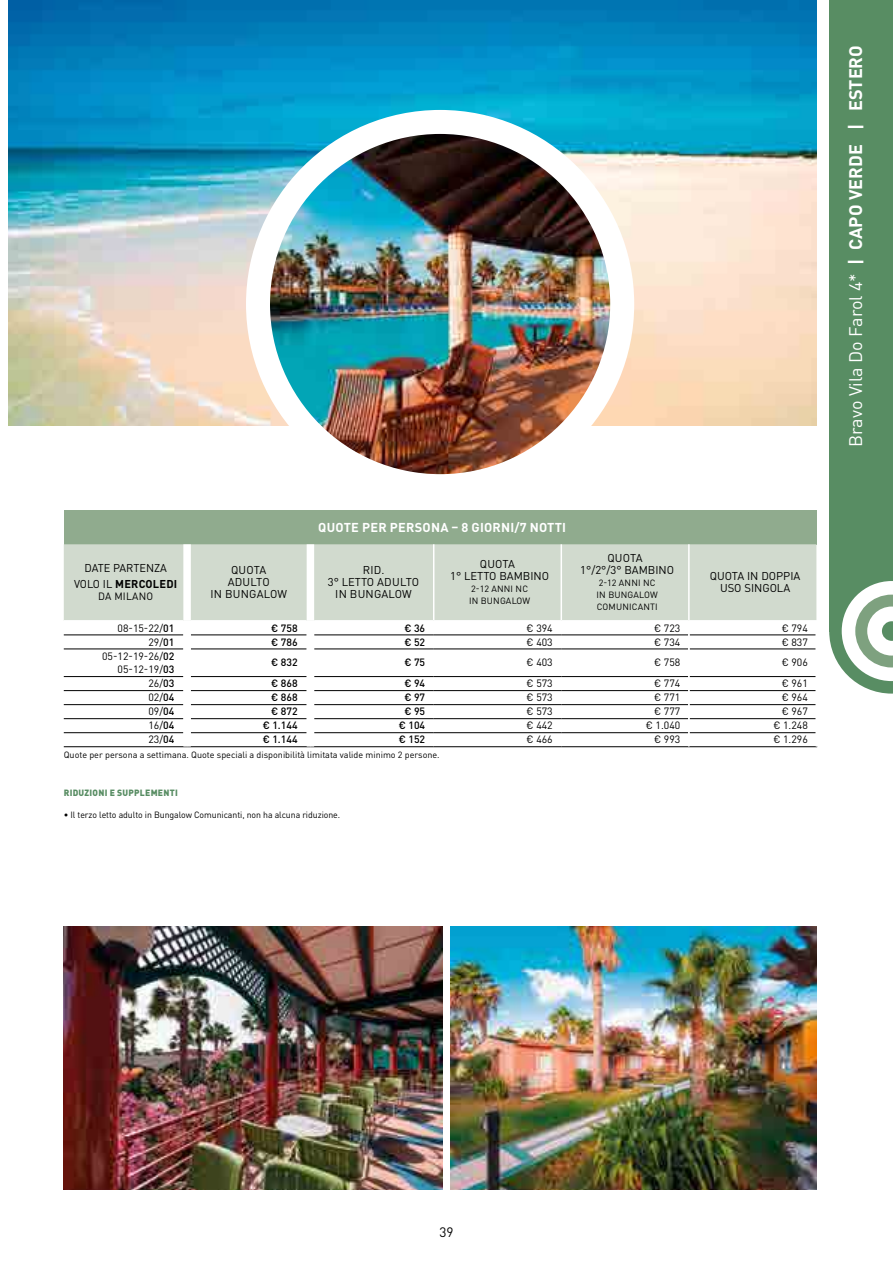
<style>
.page{position:relative;width:893px;height:1263px;background:#fff}
.page>*{position:absolute;margin:0;border:0;box-sizing:border-box;transform-origin:0 0}
.t1{font:18px "DIN Pro";color:#fff}
.t2{font:700 18px "DIN Pro";color:#fff}
.t3{font:13.5px "DIN Pro";color:#000}
.t4{font:700 12.75px "DIN Pro";letter-spacing:.02em;color:#fff}
.t5{font:11.25px/12px "DIN Pro";color:#000;text-align:center}
.t6{font:11.25px/12px "DIN Pro";letter-spacing:.02em;color:#000;text-align:center}
.t7{font:10.5px/12.6px "DIN Pro";color:#000;text-align:right}
.t8{font:500 10.5px "DIN Pro";color:#000}
.t9{font:10.5px "DIN Pro";letter-spacing:.02em;color:#000}
.t10{font:9px "DIN Pro";color:#000}
.t11{font:9px/12px "DIN Pro";letter-spacing:.02em;color:#000}
.t12{font:900 9px "DIN Pro";letter-spacing:.03em;color:#588d63;scale:.96 1}
.s1{font-weight:700}
.s2{font-weight:500}
</style>
<div class="page">
<img style="left:9px;top:0;width:807px;height:425px">
<img style="left:258px;top:130px;width:364px;height:343px">
<div style="left:246px;top:110px;width:388px;height:388px;border:24px solid #fff;border-radius:50%"></div>
<div style="left:64px;top:510px;width:752px;height:34px;background:#90ab8e"></div>
<div style="left:64px;top:544px;width:752px;height:76px;background:#d1dace"></div>
<hr style="left:561px;top:544px;width:1px;height:76px;background:#fff">
<hr style="left:433px;top:544px;width:1px;height:76px;background:#fff">
<hr style="left:688px;top:544px;width:2px;height:76px;background:#fff">
<hr style="left:64px;top:635px;width:119px;height:1px;background:#000">
<hr style="left:191px;top:635px;width:116px;height:1px;background:#000">
<hr style="left:314px;top:635px;width:120px;height:1px;background:#000">
<hr style="left:434px;top:635px;width:127px;height:1px;background:#000">
<hr style="left:561px;top:635px;width:127px;height:1px;background:#000">
<hr style="left:690px;top:635px;width:126px;height:1px;background:#000">
<hr style="left:64px;top:649px;width:119px;height:1px;background:#000">
<hr style="left:191px;top:649px;width:116px;height:1px;background:#000">
<hr style="left:314px;top:649px;width:120px;height:1px;background:#000">
<hr style="left:434px;top:649px;width:127px;height:1px;background:#000">
<hr style="left:561px;top:649px;width:127px;height:1px;background:#000">
<hr style="left:690px;top:649px;width:126px;height:1px;background:#000">
<hr style="left:64px;top:676px;width:119px;height:1px;background:#000">
<hr style="left:191px;top:676px;width:116px;height:1px;background:#000">
<hr style="left:314px;top:676px;width:120px;height:1px;background:#000">
<hr style="left:434px;top:676px;width:127px;height:1px;background:#000">
<hr style="left:561px;top:676px;width:127px;height:1px;background:#000">
<hr style="left:690px;top:676px;width:126px;height:1px;background:#000">
<hr style="left:64px;top:690px;width:119px;height:1px;background:#000">
<hr style="left:191px;top:690px;width:116px;height:1px;background:#000">
<hr style="left:314px;top:690px;width:120px;height:1px;background:#000">
<hr style="left:434px;top:690px;width:127px;height:1px;background:#000">
<hr style="left:561px;top:690px;width:127px;height:1px;background:#000">
<hr style="left:690px;top:690px;width:126px;height:1px;background:#000">
<hr style="left:64px;top:704px;width:119px;height:1px;background:#000">
<hr style="left:191px;top:704px;width:116px;height:1px;background:#000">
<hr style="left:314px;top:704px;width:120px;height:1px;background:#000">
<hr style="left:434px;top:704px;width:127px;height:1px;background:#000">
<hr style="left:561px;top:704px;width:127px;height:1px;background:#000">
<hr style="left:690px;top:704px;width:126px;height:1px;background:#000">
<hr style="left:64px;top:718px;width:119px;height:1px;background:#000">
<hr style="left:191px;top:718px;width:116px;height:1px;background:#000">
<hr style="left:314px;top:718px;width:120px;height:1px;background:#000">
<hr style="left:434px;top:718px;width:127px;height:1px;background:#000">
<hr style="left:561px;top:718px;width:127px;height:1px;background:#000">
<hr style="left:690px;top:718px;width:126px;height:1px;background:#000">
<hr style="left:64px;top:732px;width:119px;height:1px;background:#000">
<hr style="left:191px;top:732px;width:116px;height:1px;background:#000">
<hr style="left:314px;top:732px;width:120px;height:1px;background:#000">
<hr style="left:434px;top:732px;width:127px;height:1px;background:#000">
<hr style="left:561px;top:732px;width:127px;height:1px;background:#000">
<hr style="left:690px;top:732px;width:126px;height:1px;background:#000">
<hr style="left:64px;top:746px;width:123px;height:1px;background:#000">
<hr style="left:187px;top:746px;width:123px;height:1px;background:#000">
<hr style="left:310px;top:746px;width:124px;height:1px;background:#000">
<hr style="left:434px;top:746px;width:127px;height:1px;background:#000">
<hr style="left:561px;top:746px;width:128px;height:1px;background:#000">
<hr style="left:689px;top:746px;width:128px;height:1px;background:#000">
<div style="left:183px;top:544px;width:8px;height:77px;background:#fff"></div>
<div style="left:307px;top:544px;width:7px;height:77px;background:#fff"></div>
<img style="left:64px;top:926px;width:378px;height:264px">
<img style="left:451px;top:926px;width:365px;height:264px">
<div style="left:829px;top:0;width:64px;height:631px;background:#588d63"></div>
<svg style="left:829px;top:581px;width:64px;height:113px"></svg>
<p class="t5" style="left:74px;top:559px;width:105px;line-height:16.2px">DATE PARTENZA<br>VOLO IL <span class="s1">MERCOLEDI</span></p>
<p class="t9" style="left:98px;top:588px;width:56px">DA MILANO</p>
<p class="t4" style="left:318px;top:517px;width:249px">QUOTE PER PERSONA – 8 GIORNI/7 NOTTI</p>
<p class="t6" style="left:210px;top:563px;width:78px">QUOTA<br>ADULTO<br>IN BUNGALOW</p>
<p class="t6" style="left:328px;top:563px;width:93px">RID.<br>3° LETTO ADULTO<br>IN BUNGALOW</p>
<p class="t5" style="left:450px;top:557px;width:101px">QUOTA<br>1° LETTO BAMBINO</p>
<p class="t11" style="left:469px;top:582px;width:63px">2-12 ANNI NC<br>IN BUNGALOW</p>
<p class="t5" style="left:580px;top:551px;width:95px">QUOTA<br>1°/2°/3° BAMBINO</p>
<p class="t11" style="left:597px;top:576px;width:63px">2-12 ANNI NC<br>IN BUNGALOW<br>COMUNICANTI</p>
<p class="t5" style="left:710px;top:569px;width:92px">QUOTA IN DOPPIA<br>USO SINGOLA</p>
<p class="t7" style="left:118px;top:621px;width:58px">08-15-22/<span class="s2">01</span></p>
<p class="t8" style="left:271px;top:620px;width:28px">€ 758</p>
<p class="t8" style="left:404px;top:620px;width:22px">€ 36</p>
<p class="t7" style="left:527px;top:621px;width:28px">€ 394</p>
<p class="t7" style="left:654px;top:621px;width:28px">€ 723</p>
<p class="t7" style="left:782px;top:621px;width:28px">€ 794</p>
<p class="t7" style="left:148px;top:634px;width:27px">29/<span class="s2">01</span></p>
<p class="t8" style="left:271px;top:633px;width:28px">€ 786</p>
<p class="t8" style="left:404px;top:633px;width:22px">€ 52</p>
<p class="t7" style="left:527px;top:634px;width:28px">€ 403</p>
<p class="t7" style="left:654px;top:634px;width:28px">€ 734</p>
<p class="t7" style="left:782px;top:634px;width:28px">€ 837</p>
<p class="t7" style="left:102px;top:649px;width:74px">05-12-19-26/<span class="s2">02<br></span>05-12-19/<span class="s2">03</span></p>
<p class="t8" style="left:271px;top:654px;width:28px">€ 832</p>
<p class="t8" style="left:404px;top:654px;width:22px">€ 75</p>
<p class="t7" style="left:527px;top:655px;width:28px">€ 403</p>
<p class="t7" style="left:654px;top:655px;width:28px">€ 758</p>
<p class="t7" style="left:782px;top:655px;width:28px">€ 906</p>
<p class="t7" style="left:148px;top:676px;width:27px">26/<span class="s2">03</span></p>
<p class="t8" style="left:271px;top:675px;width:28px">€ 868</p>
<p class="t8" style="left:404px;top:675px;width:22px">€ 94</p>
<p class="t7" style="left:527px;top:676px;width:28px">€ 573</p>
<p class="t7" style="left:654px;top:676px;width:28px">€ 774</p>
<p class="t7" style="left:782px;top:676px;width:28px">€ 961</p>
<p class="t7" style="left:148px;top:690px;width:27px">02/<span class="s2">04</span></p>
<p class="t8" style="left:271px;top:689px;width:28px">€ 868</p>
<p class="t8" style="left:404px;top:689px;width:22px">€ 97</p>
<p class="t7" style="left:527px;top:690px;width:28px">€ 573</p>
<p class="t7" style="left:654px;top:690px;width:28px">€ 771</p>
<p class="t7" style="left:782px;top:690px;width:28px">€ 964</p>
<p class="t7" style="left:148px;top:704px;width:27px">09/<span class="s2">04</span></p>
<p class="t8" style="left:271px;top:703px;width:28px">€ 872</p>
<p class="t8" style="left:404px;top:703px;width:22px">€ 95</p>
<p class="t7" style="left:527px;top:704px;width:28px">€ 573</p>
<p class="t7" style="left:654px;top:704px;width:28px">€ 777</p>
<p class="t7" style="left:782px;top:704px;width:28px">€ 967</p>
<p class="t7" style="left:148px;top:718px;width:27px">16/<span class="s2">04</span></p>
<p class="t8" style="left:263px;top:717px;width:36px">€ 1.144</p>
<p class="t8" style="left:399px;top:717px;width:28px">€ 104</p>
<p class="t7" style="left:527px;top:718px;width:28px">€ 442</p>
<p class="t7" style="left:646px;top:718px;width:36px">€ 1.040</p>
<p class="t7" style="left:773px;top:718px;width:36px">€ 1.248</p>
<p class="t7" style="left:148px;top:732px;width:27px">23/<span class="s2">04</span></p>
<p class="t8" style="left:263px;top:731px;width:36px">€ 1.144</p>
<p class="t8" style="left:399px;top:731px;width:28px">€ 152</p>
<p class="t7" style="left:527px;top:732px;width:28px">€ 466</p>
<p class="t7" style="left:654px;top:732px;width:28px">€ 993</p>
<p class="t7" style="left:773px;top:732px;width:36px">€ 1.296</p>
<p class="t10" style="left:64px;top:748px;width:377px">Quote per persona a settimana. Quote speciali a disponibilità limitata valide minimo 2 persone.</p>
<p class="t12" style="left:64px;top:785px;width:120px">RIDUZIONI E SUPPLEMENTI</p>
<p class="t10" style="left:64px;top:808px;width:278px">• Il terzo letto adulto in Bungalow Comunicanti, non ha alcuna riduzione.</p>
<h1 class="t2" style="left:841px;top:130px;width:86px;rotate:-90deg">| ESTERO</h1>
<h1 class="t1" style="left:841px;top:447px;width:304px;rotate:-90deg">Bravo Vila Do Farol 4* <span class="s1">| CAPO VERDE</span></h1>
<p class="t3" style="left:439px;top:1222px;width:16px">39</p>
</div>
